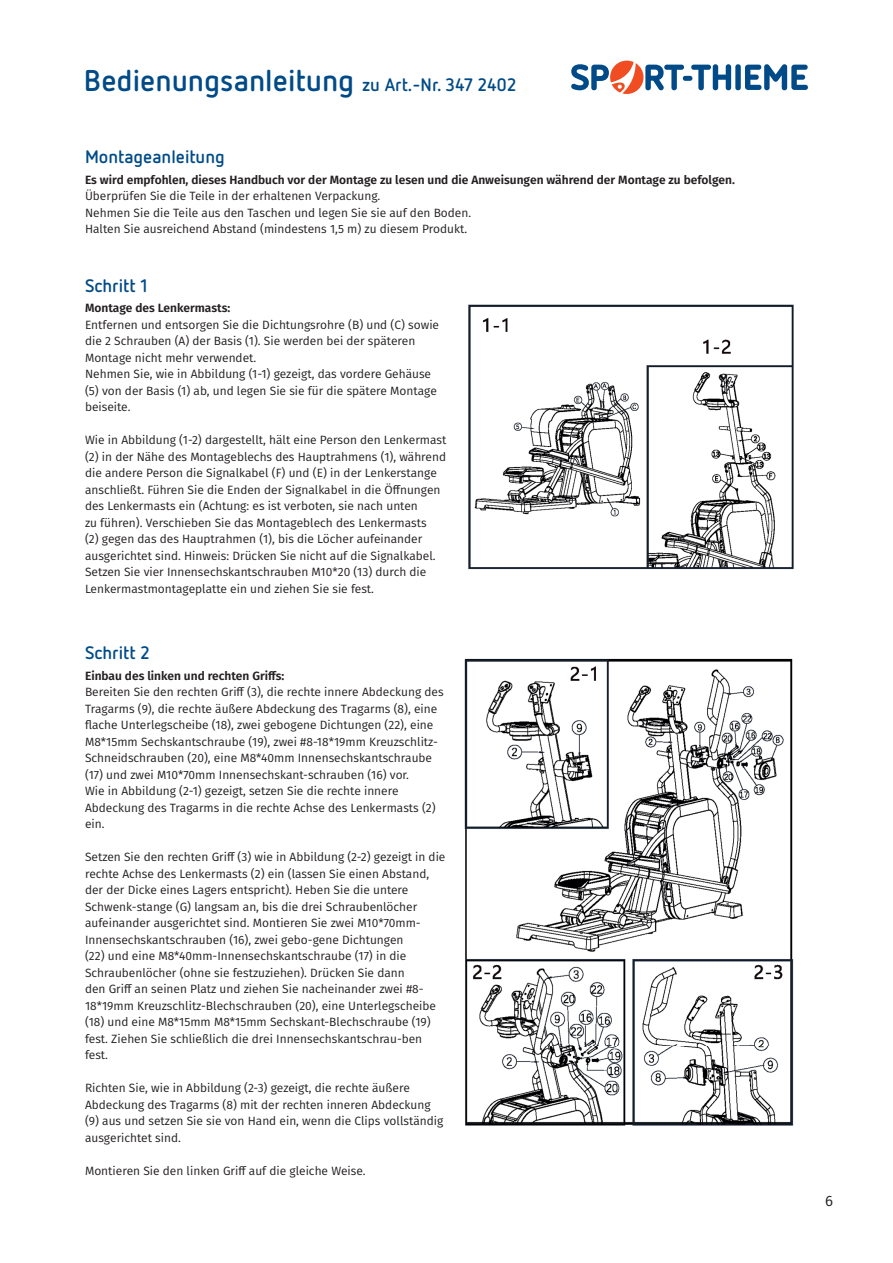
<style>
.page{position:relative;width:893px;height:1263px;background:#fff}
.page>*{position:absolute;margin:0;border:0;box-sizing:border-box;transform-origin:0 0}
.t1{font:700 30px "Netto Pro";color:#004b87}
.t2{font:700 18px "Netto Pro";color:#004b87}
.t3{font:15px "Fira Sans";color:#231f20}
.t4{font:12px/16.5px "Fira Sans";color:#231f20}
.t5{font:600 12px "Fira Sans";color:#231f20}
.s1{font-size:18px}
</style>
<div class="page">
<svg style="left:571px;top:61px;width:237px;height:33px"></svg>
<img style="left:468px;top:304px;width:326px;height:266px">
<img style="left:464px;top:658px;width:330px;height:468px">
<h1 class="t1" style="left:84px;top:61px;width:434px">Bedienungsanleitung <span class="s1">zu Art.-Nr. 347 2402</span></h1>
<h2 class="t2" style="left:85px;top:144px;width:141px">Montageanleitung</h2>
<p class="t5" style="left:85px;top:170px;width:651px">Es wird empfohlen, dieses Handbuch vor der Montage zu lesen und die Anweisungen während der Montage zu befolgen.</p>
<p class="t4" style="left:85px;top:187px;width:388px">Überprüfen Sie die Teile in der erhaltenen Verpackung.<br>Nehmen Sie die Teile aus den Taschen und legen Sie sie auf den Boden.<br>Halten Sie ausreichend Abstand (mindestens 1,5 m) zu diesem Produkt.</p>
<h2 class="t2" style="left:85px;top:273px;width:64px">Schritt 1</h2>
<p class="t5" style="left:85px;top:298px;width:147px">Montage des Lenkermasts:</p>
<p class="t4" style="left:85px;top:316px;width:356px">Entfernen und entsorgen Sie die Dichtungsrohre (B) und (C) sowie die 2 Schrauben (A) der Basis (1). Sie werden bei der späteren Montage nicht mehr verwendet.<br>Nehmen Sie, wie in Abbildung (1-1) gezeigt, das vordere Gehäuse (5) von der Basis (1) ab, und legen Sie sie für die spätere Montage beiseite.</p>
<p class="t4" style="left:85px;top:432px;width:363px">Wie in Abbildung (1-2) dargestellt, hält eine Person den Lenkermast (2) in der Nähe des Montageblechs des Hauptrahmens (1), während die andere Person die Signalkabel (F) und (E) in der Lenkerstange anschließt. Führen Sie die Enden der Signalkabel in die Öffnungen des Lenkermasts ein (Achtung: es ist verboten, sie nach unten<br>zu führen). Verschieben Sie das Montageblech des Lenkermasts<br>(2) gegen das des Hauptrahmen (1), bis die Löcher aufeinander ausgerichtet sind. Hinweis: Drücken Sie nicht auf die Signalkabel.<br>Setzen Sie vier Innensechskantschrauben M10*20 (13) durch die Lenkermastmontageplatte ein und ziehen Sie sie fest.</p>
<h2 class="t2" style="left:85px;top:640px;width:66px">Schritt 2</h2>
<p class="t5" style="left:85px;top:666px;width:201px">Einbau des linken und rechten Griffs:</p>
<p class="t4" style="left:85px;top:683px;width:360px">Bereiten Sie den rechten Griff (3), die rechte innere Abdeckung des Tragarms (9), die rechte äußere Abdeckung des Tragarms (8), eine flache Unterlegscheibe (18), zwei gebogene Dichtungen (22), eine M8*15mm Sechskantschraube (19), zwei #8-18*19mm Kreuzschlitz-Schneidschrauben (20), eine M8*40mm Innensechskantschraube (17) und zwei M10*70mm Innensechskant-schrauben (16) vor.<br>Wie in Abbildung (2-1) gezeigt, setzen Sie die rechte innere Abdeckung des Tragarms in die rechte Achse des Lenkermasts (2) ein.</p>
<p class="t4" style="left:85px;top:848px;width:362px">Setzen Sie den rechten Griff (3) wie in Abbildung (2-2) gezeigt in die rechte Achse des Lenkermasts (2) ein (lassen Sie einen Abstand, der der Dicke eines Lagers entspricht). Heben Sie die untere Schwenk-stange (G) langsam an, bis die drei Schraubenlöcher aufeinander ausgerichtet sind. Montieren Sie zwei M10*70mm-Innensechskantschrauben (16), zwei gebo-gene Dichtungen<br>(22) und eine M8*40mm-Innensechskantschraube (17) in die Schraubenlöcher (ohne sie festzuziehen). Drücken Sie dann<br>den Griff an seinen Platz und ziehen Sie nacheinander zwei #8- 18*19mm Kreuzschlitz-Blechschrauben (20), eine Unterlegscheibe (18) und eine M8*15mm M8*15mm Sechskant-Blechschraube (19) fest. Ziehen Sie schließlich die drei Innensechskantschrau-ben fest.</p>
<p class="t4" style="left:85px;top:1079px;width:360px">Richten Sie, wie in Abbildung (2-3) gezeigt, die rechte äußere Abdeckung des Tragarms (8) mit der rechten inneren Abdeckung (9) aus und setzen Sie sie von Hand ein, wenn die Clips vollständig ausgerichtet sind.</p>
<p class="t4" style="left:85px;top:1162px;width:282px">Montieren Sie den linken Griff auf die gleiche Weise.</p>
<p class="t3" style="left:825px;top:1190px;width:9px">6</p>
</div>
